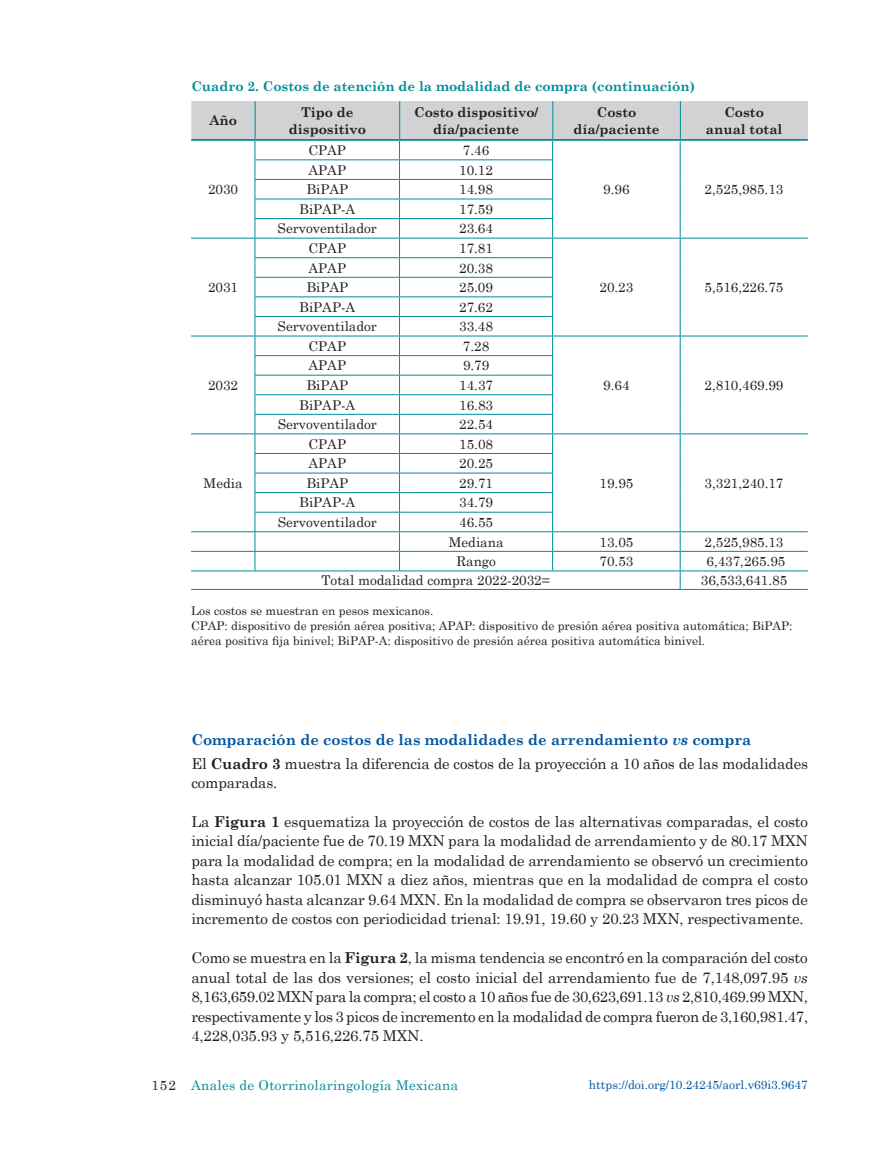
<style>
.page{position:relative;width:893px;height:1149px;background:#fff}
.page>*{position:absolute;margin:0;border:0;box-sizing:border-box;transform-origin:0 0}
.t1{font:15px/19.5px "Century Schoolbook";letter-spacing:-.01em;color:#231f20;text-align:justify}
.t2{font:13.5px/19.5px "Century Schoolbook";color:#231f20;text-align:center}
.t3{font:700 13.5px/16.5px "Century Schoolbook";color:#231f20;text-align:center}
.t4{font:700 13.5px "Century Schoolbook";color:#008c9a}
.t5{font:13.5px "Century Schoolbook";letter-spacing:.02em;color:#008c9a}
.t6{font:12px/15px "Century Schoolbook";color:#231f20}
.t7{font:12px "Century Schoolbook";color:#0155a2}
.s1{font-weight:700;color:#0155a2}
.s2{font-weight:700;font-style:italic;color:#0155a2}
.s3{font-weight:700}
.s4{font-style:italic}
.s5{color:#231f20}
</style>
<div class="page">
<hr style="left:191px;top:589px;width:64px;height:1px;background:#008c9a">
<hr style="left:255px;top:589px;width:144px;height:1px;background:#008c9a">
<hr style="left:399px;top:589px;width:154px;height:1px;background:#008c9a">
<hr style="left:553px;top:589px;width:127px;height:1px;background:#008c9a">
<hr style="left:680px;top:589px;width:128px;height:1px;background:#008c9a">
<svg style="left:191px;top:101px;width:617px;height:488px"></svg>
<hr style="left:255px;top:101px;width:1px;height:38px;background:#008c9a">
<hr style="left:399px;top:101px;width:1px;height:38px;background:#008c9a">
<hr style="left:552px;top:101px;width:1px;height:38px;background:#008c9a">
<hr style="left:680px;top:101px;width:1px;height:38px;background:#008c9a">
<hr style="left:191px;top:139px;width:64px;height:1px;background:#008c9a">
<hr style="left:255px;top:139px;width:145px;height:1px;background:#008c9a">
<hr style="left:400px;top:139px;width:153px;height:1px;background:#008c9a">
<hr style="left:553px;top:139px;width:127px;height:1px;background:#008c9a">
<hr style="left:680px;top:139px;width:128px;height:1px;background:#008c9a">
<p class="t4" style="left:191px;top:78px;width:505px">Cuadro 2. Costos de atención de la modalidad de compra (continuación)</p>
<p class="t3" style="left:209px;top:112px;width:29px">Año</p>
<p class="t3" style="left:289px;top:104px;width:78px">Tipo de dispositivo</p>
<p class="t3" style="left:414px;top:104px;width:126px">Costo dispositivo/ día/paciente</p>
<p class="t3" style="left:573px;top:104px;width:88px">Costo día/paciente</p>
<p class="t3" style="left:706px;top:104px;width:78px">Costo anual total</p>
<p class="t2" style="left:308px;top:140px;width:39px">CPAP</p>
<p class="t2" style="left:463px;top:140px;width:28px">7.46</p>
<p class="t2" style="left:208px;top:179px;width:32px">2030</p>
<p class="t2" style="left:308px;top:160px;width:39px">APAP</p>
<p class="t2" style="left:459px;top:160px;width:35px">10.12</p>
<p class="t2" style="left:306px;top:179px;width:43px">BiPAP</p>
<p class="t2" style="left:459px;top:179px;width:35px">14.98</p>
<p class="t2" style="left:299px;top:199px;width:57px">BiPAP-A</p>
<p class="t2" style="left:459px;top:199px;width:35px">17.59</p>
<p class="t2" style="left:278px;top:218px;width:101px">Servoventilador</p>
<p class="t2" style="left:459px;top:218px;width:35px">23.64</p>
<p class="t2" style="left:603px;top:179px;width:28px">9.96</p>
<p class="t2" style="left:705px;top:179px;width:80px">2,525,985.13</p>
<p class="t2" style="left:308px;top:238px;width:39px">CPAP</p>
<p class="t2" style="left:459px;top:238px;width:35px">17.81</p>
<p class="t2" style="left:208px;top:277px;width:32px">2031</p>
<p class="t2" style="left:309px;top:257px;width:39px">APAP</p>
<p class="t2" style="left:459px;top:257px;width:35px">20.38</p>
<p class="t2" style="left:306px;top:277px;width:43px">BiPAP</p>
<p class="t2" style="left:459px;top:277px;width:35px">25.09</p>
<p class="t2" style="left:299px;top:296px;width:57px">BiPAP-A</p>
<p class="t2" style="left:459px;top:296px;width:35px">27.62</p>
<p class="t2" style="left:278px;top:316px;width:101px">Servoventilador</p>
<p class="t2" style="left:459px;top:316px;width:35px">33.48</p>
<p class="t2" style="left:599px;top:277px;width:35px">20.23</p>
<p class="t2" style="left:705px;top:277px;width:80px">5,516,226.75</p>
<p class="t2" style="left:309px;top:336px;width:39px">CPAP</p>
<p class="t2" style="left:463px;top:336px;width:28px">7.28</p>
<p class="t2" style="left:208px;top:375px;width:32px">2032</p>
<p class="t2" style="left:309px;top:355px;width:39px">APAP</p>
<p class="t2" style="left:463px;top:355px;width:28px">9.79</p>
<p class="t2" style="left:306px;top:375px;width:43px">BiPAP</p>
<p class="t2" style="left:459px;top:375px;width:35px">14.37</p>
<p class="t2" style="left:299px;top:394px;width:57px">BiPAP-A</p>
<p class="t2" style="left:459px;top:394px;width:35px">16.83</p>
<p class="t2" style="left:278px;top:414px;width:101px">Servoventilador</p>
<p class="t2" style="left:459px;top:414px;width:35px">22.54</p>
<p class="t2" style="left:603px;top:375px;width:28px">9.64</p>
<p class="t2" style="left:705px;top:375px;width:80px">2,810,469.99</p>
<p class="t2" style="left:309px;top:433px;width:39px">CPAP</p>
<p class="t2" style="left:459px;top:433px;width:35px">15.08</p>
<p class="t2" style="left:204px;top:472px;width:41px">Media</p>
<p class="t2" style="left:309px;top:453px;width:39px">APAP</p>
<p class="t2" style="left:459px;top:453px;width:35px">20.25</p>
<p class="t2" style="left:306px;top:472px;width:43px">BiPAP</p>
<p class="t2" style="left:459px;top:472px;width:35px">29.71</p>
<p class="t2" style="left:299px;top:492px;width:57px">BiPAP-A</p>
<p class="t2" style="left:459px;top:492px;width:35px">34.79</p>
<p class="t2" style="left:278px;top:512px;width:101px">Servoventilador</p>
<p class="t2" style="left:449px;top:512px;width:56px">46.55<br>Mediana</p>
<p class="t2" style="left:600px;top:472px;width:35px">19.95</p>
<p class="t2" style="left:705px;top:472px;width:80px">3,321,240.17</p>
<p class="t2" style="left:600px;top:531px;width:35px">13.05</p>
<p class="t2" style="left:705px;top:531px;width:80px">2,525,985.13</p>
<p class="t2" style="left:456px;top:551px;width:41px">Rango</p>
<p class="t2" style="left:600px;top:551px;width:35px">70.53</p>
<p class="t2" style="left:706px;top:551px;width:80px">6,437,265.95</p>
<p class="t2" style="left:322px;top:570px;width:230px">Total modalidad compra 2022-2032=</p>
<p class="t2" style="left:701px;top:570px;width:88px">36,533,641.85</p>
<p class="t6" style="left:191px;top:603px;width:603px">Los costos se muestran en pesos mexicanos.<br>CPAP: dispositivo de presión aérea positiva; APAP: dispositivo de presión aérea positiva automática; BiPAP: aérea positiva fija binivel; BiPAP-A: dispositivo de presión aérea positiva automática binivel.</p>
<p class="t1" style="left:191px;top:727px;width:618px;line-height:23.7px"><span class="s1">Comparación de costos de las modalidades de arrendamiento</span> <span class="s2">vs</span> <span class="s1">compra<br></span>El <span class="s3">Cuadro 3</span> muestra la diferencia de costos de la proyección a 10 años de las modalidades</p>
<p class="t1" style="left:191px;top:772px;width:88px">comparadas.</p>
<p class="t1" style="left:191px;top:811px;width:618px">La <span class="s3">Figura 1</span> esquematiza la proyección de costos de las alternativas comparadas, el costo inicial día/paciente fue de 70.19 MXN para la modalidad de arrendamiento y de 80.17 MXN para la modalidad de compra; en la modalidad de arrendamiento se observó un crecimiento hasta alcanzar 105.01 MXN a diez años, mientras que en la modalidad de compra el costo disminuyó hasta alcanzar 9.64 MXN. En la modalidad de compra se observaron tres picos de incremento de costos con periodicidad trienal: 19.91, 19.60 y 20.23 MXN, respectivamente.</p>
<p class="t1" style="left:191px;top:947px;width:618px">Como se muestra en la <span class="s3">Figura 2</span>, la misma tendencia se encontró en la comparación del costo anual total de las dos versiones; el costo inicial del arrendamiento fue de 7,148,097.95 <span class="s4">vs </span>8,163,659.02 MXN para la compra; el costo a 10 años fue de 30,623,691.13 <span class="s4">vs</span> 2,810,469.99 MXN, respectivamente y los 3 picos de incremento en la modalidad de compra fueron de 3,160,981.47, 4,228,035.93 y 5,516,226.75 MXN.</p>
<p class="t5" style="left:151px;top:1076px;width:308px"><span class="s5">152</span> Anales de Otorrinolaringología Mexicana</p>
<p class="t7" style="left:589px;top:1077px;width:220px">https://doi.org/10.24245/aorl.v69i3.9647</p>
</div>
